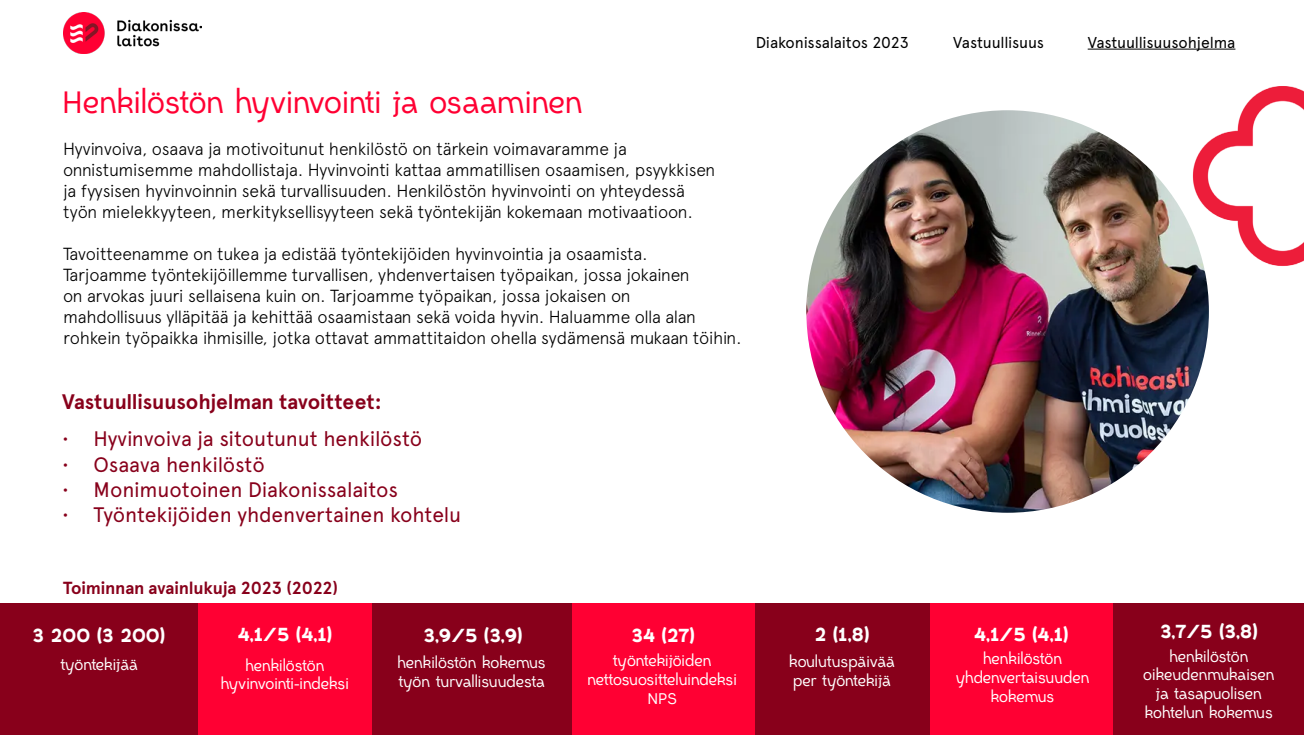
<style>
.page{position:relative;width:1304px;height:735px;background:#fff}
.page>*{position:absolute;margin:0;border:0;box-sizing:border-box;transform-origin:0 0}
.t1{font:900 36.75px "Ciento";color:#fff}
.t2{font:31.5px "Ciento";color:#f03}
.t3{font:22.75px "Ciento";color:#fff}
.t4{font:21px "Apercu Pro";letter-spacing:-.01em;color:#88001b}
.t5{font:700 21px "Apercu Pro";letter-spacing:-.005em;color:#88001b}
.t6{font:900 19.25px "Ciento";color:#fff}
.t7{font:300 17.5px/21px "Apercu Pro";letter-spacing:-.015em;color:#000}
.t8{font:700 17.5px "Apercu Pro";letter-spacing:-.01em;color:#88001b}
.t9{font:15.75px/18.9px "Ciento";color:#fff;text-align:center}
.t10{font:15.75px "Apercu Pro";letter-spacing:-.01em;color:#000}
</style>
<div class="page">
<div style="left:928px;top:604px;width:186px;height:131px;background:#f03"></div>
<img style="left:63px;top:12px;width:138px;height:42px">
<hr style="left:1088px;top:49px;width:147px;height:1px;background:#000">
<div style="left:0;top:604px;width:198px;height:131px;background:#88001b"></div>
<div style="left:198px;top:604px;width:186px;height:131px;background:#f03"></div>
<div style="left:570px;top:604px;width:186px;height:131px;background:#f03"></div>
<div style="left:372px;top:604px;width:199px;height:131px;background:#88001b"></div>
<div style="left:755px;top:604px;width:174px;height:131px;background:#88001b"></div>
<div style="left:1114px;top:604px;width:190px;height:131px;background:#88001b"></div>
<img style="left:1192px;top:86px;width:112px;height:180px">
<img style="left:806px;top:110px;width:403px;height:403px;border-radius:201px">
<h2 class="t2" style="left:62px;top:82px;width:522px">Henkilöstön hyvinvointi ja osaaminen</h2>
<p class="t7" style="left:63px;top:136px;width:654px">Hyvinvoiva, osaava ja motivoitunut henkilöstö on tärkein voimavaramme ja onnistumisemme mahdollistaja. Hyvinvointi kattaa ammatillisen osaamisen, psyykkisen ja fyysisen hyvinvoinnin sekä turvallisuuden. Henkilöstön hyvinvointi on yhteydessä työn mielekkyyteen, merkityksellisyyteen sekä työntekijän kokemaan motivaatioon.</p>
<p class="t7" style="left:63px;top:241px;width:680px">Tavoitteenamme on tukea ja edistää työntekijöiden hyvinvointia ja osaamista.<br>Tarjoamme työntekijöillemme turvallisen, yhdenvertaisen työpaikan, jossa jokainen<br>on arvokas juuri sellaisena kuin on. Tarjoamme työpaikan, jossa jokaisen on<br>mahdollisuus ylläpitää ja kehittää osaamistaan sekä voida hyvin. Haluamme olla alan rohkein työpaikka ihmisille, jotka ottavat ammattitaidon ohella sydämensä mukaan töihin.</p>
<p class="t10" style="left:756px;top:30px;width:155px">Diakonissalaitos 2023</p>
<p class="t10" style="left:953px;top:30px;width:92px">Vastuullisuus</p>
<p class="t10" style="left:1088px;top:30px;width:149px">Vastuullisuusohjelma</p>
<p class="t5" style="left:62px;top:386px;width:321px">Vastuullisuusohjelman tavoitteet:</p>
<p class="t4" style="left:62px;top:423px;width:362px">• Hyvinvoiva ja sitoutunut henkilöstö</p>
<p class="t4" style="left:62px;top:448px;width:204px">• Osaava henkilöstö</p>
<p class="t4" style="left:62px;top:474px;width:338px">• Monimuotoinen Diakonissalaitos</p>
<p class="t4" style="left:62px;top:499px;width:400px">• Työntekijöiden yhdenvertainen kohtelu</p>
<p class="t8" style="left:63px;top:575px;width:276px">Toiminnan avainlukuja 2023 (2022)</p>
<p class="t6" style="left:33px;top:623px;width:134px">3 200 (3 200)</p>
<p class="t6" style="left:238px;top:622px;width:96px">4,1/5 (4,1)</p>
<p class="t9" style="left:60px;top:655px;width:79px">työntekijää</p>
<p class="t9" style="left:221px;top:656px;width:130px">henkilöstön hyvinvointi-indeksi</p>
<p class="t6" style="left:423px;top:623px;width:100px">3,9/5 (3,9)</p>
<p class="t9" style="left:397px;top:654px;width:150px;text-align:left">henkilöstön kokemus työn turvallisuudesta</p>
<p class="t6" style="left:632px;top:623px;width:64px">34 (27)</p>
<p class="t9" style="left:587px;top:651px;width:151px">työntekijöiden nettosuositteluindeksi<br>NPS</p>
<p class="t6" style="left:815px;top:622px;width:56px">2 (1,8)</p>
<p class="t9" style="left:789px;top:652px;width:107px;text-align:left">koulutuspäivää per työntekijä</p>
<p class="t6" style="left:974px;top:622px;width:96px">4,1/5 (4,1)</p>
<p class="t9" style="left:956px;top:650px;width:135px">henkilöstön yhdenvertaisuuden kokemus</p>
<p class="t6" style="left:1160px;top:620px;width:99px">3,7/5 (3,8)</p>
<p class="t9" style="left:1143px;top:647px;width:133px">henkilöstön oikeudenmukaisen ja tasapuolisen kohtelun kokemus</p>
<h1 class="t1" style="left:1155px;top:654px;width:100px">4,1/5</h1>
<h3 class="t3" style="left:1147px;top:701px;width:116px">henkilöstön</h3>
</div>
